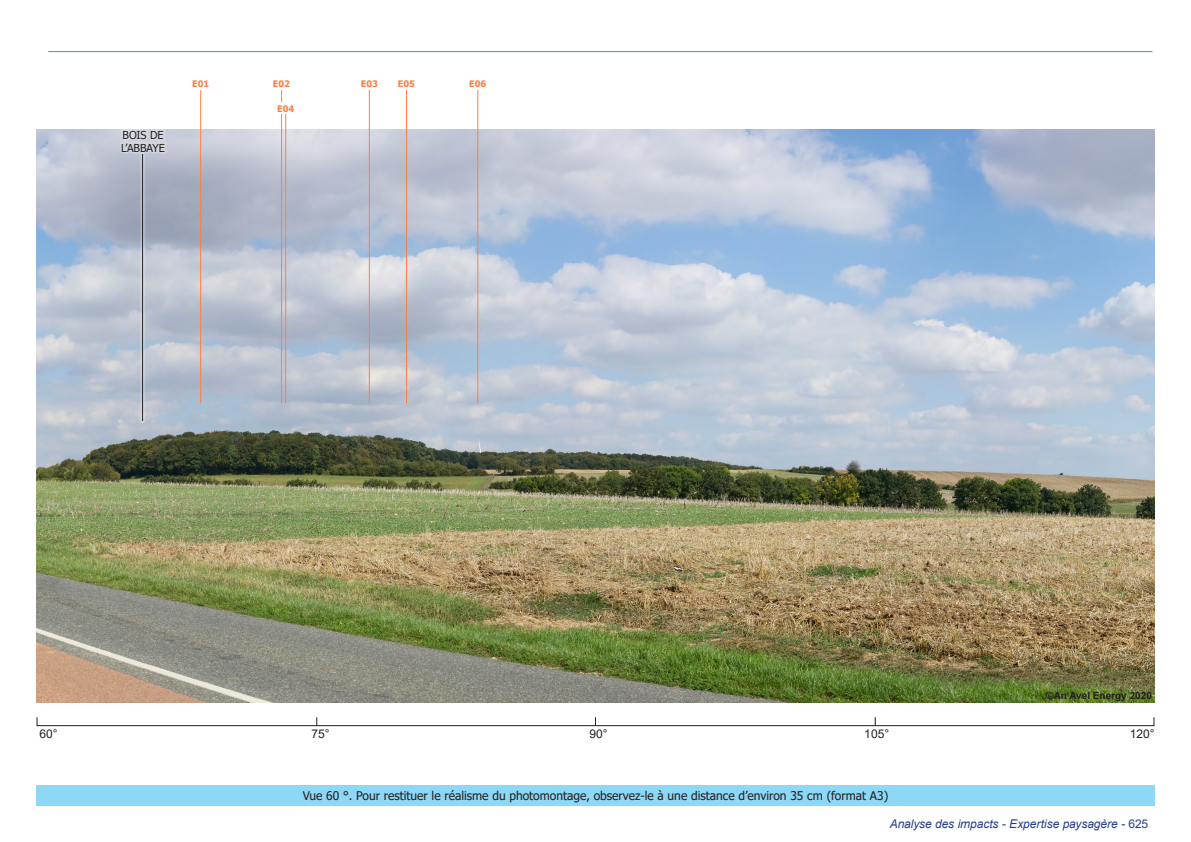
<style>
.page{position:relative;width:1191px;height:842px;background:#fff}
.page>*{position:absolute;margin:0;border:0;box-sizing:border-box;transform-origin:0 0}
.t1{font:12px "Tahoma";color:#231f20}
.t2{font:italic 12px "Arial";letter-spacing:-.005em;color:#253f8e}
.t3{font:12px "Arial";color:#231f20}
.corps_de_texte{font:11px "Tahoma";color:#231f20}
.t4{font:700 10px "Arial";color:#231f20}
.t5{font:700 9px "Tahoma";color:#ff7e43}
.s1{font-style:normal}
</style>
<div class="page">
<hr style="left:48px;top:51px;width:1104px;height:1px;background:#40ae49">
<img style="left:36px;top:130px;width:1119px;height:572px">
<hr style="left:369px;top:89px;width:1px;height:314px;background:#ff7e43">
<hr style="left:281px;top:89px;width:1px;height:314px;background:#ff7e43">
<hr style="left:200px;top:90px;width:1px;height:313px;background:#ff7e43">
<hr style="left:285px;top:114px;width:1px;height:289px;background:#ff7e43">
<div style="left:274px;top:103px;width:23px;height:11px;background:#fff"></div>
<hr style="left:406px;top:89px;width:1px;height:314px;background:#ff7e43">
<hr style="left:477px;top:90px;width:1px;height:313px;background:#ff7e43">
<hr style="left:36px;top:61px;width:1119px;height:1px;background:#095583">
<div style="left:36px;top:785px;width:1119px;height:21px;background:#8dd7f7"></div>
<div style="left:37px;top:717px;width:1117px;height:9px;border:1px solid #231f20"></div>
<div style="left:139px;top:152px;width:7px;height:272px;background:#fff;opacity:.75"></div>
<hr style="left:142px;top:154px;width:1px;height:267px;background:#231f20">
<div style="left:119px;top:128px;width:48px;height:26px;background:#d6d9e2"></div>
<p class="corps_de_texte" style="left:122px;top:127px;width:43px">BOIS DE</p>
<p class="corps_de_texte" style="left:121px;top:140px;width:45px">L’ABBAYE</p>
<p class="t5" style="left:192px;top:78px;width:19px">E01</p>
<p class="t5" style="left:273px;top:78px;width:19px">E02</p>
<p class="t5" style="left:361px;top:78px;width:19px">E03</p>
<p class="t5" style="left:277px;top:102px;width:19px">E04</p>
<p class="t5" style="left:398px;top:78px;width:19px">E05</p>
<p class="t5" style="left:469px;top:78px;width:19px">E06</p>
<p class="t4" style="left:1046px;top:688px;width:107px">©An Avel Energy 2020</p>
<p class="t3" style="left:39px;top:726px;width:20px">60°</p>
<p class="t3" style="left:311px;top:726px;width:20px">75°</p>
<p class="t3" style="left:589px;top:726px;width:20px">90°</p>
<p class="t3" style="left:864px;top:726px;width:26px">105°</p>
<p class="t3" style="left:1129px;top:726px;width:26px">120°</p>
<p class="t1" style="left:303px;top:788px;width:587px">Vue 60 °. Pour restituer le réalisme du photomontage, observez-le à une distance d’environ 35 cm (format A3)</p>
<p class="t2" style="left:889px;top:816px;width:260px">Analyse des impacts - Expertise paysagère - <span class="s1">625</span></p>
</div>
